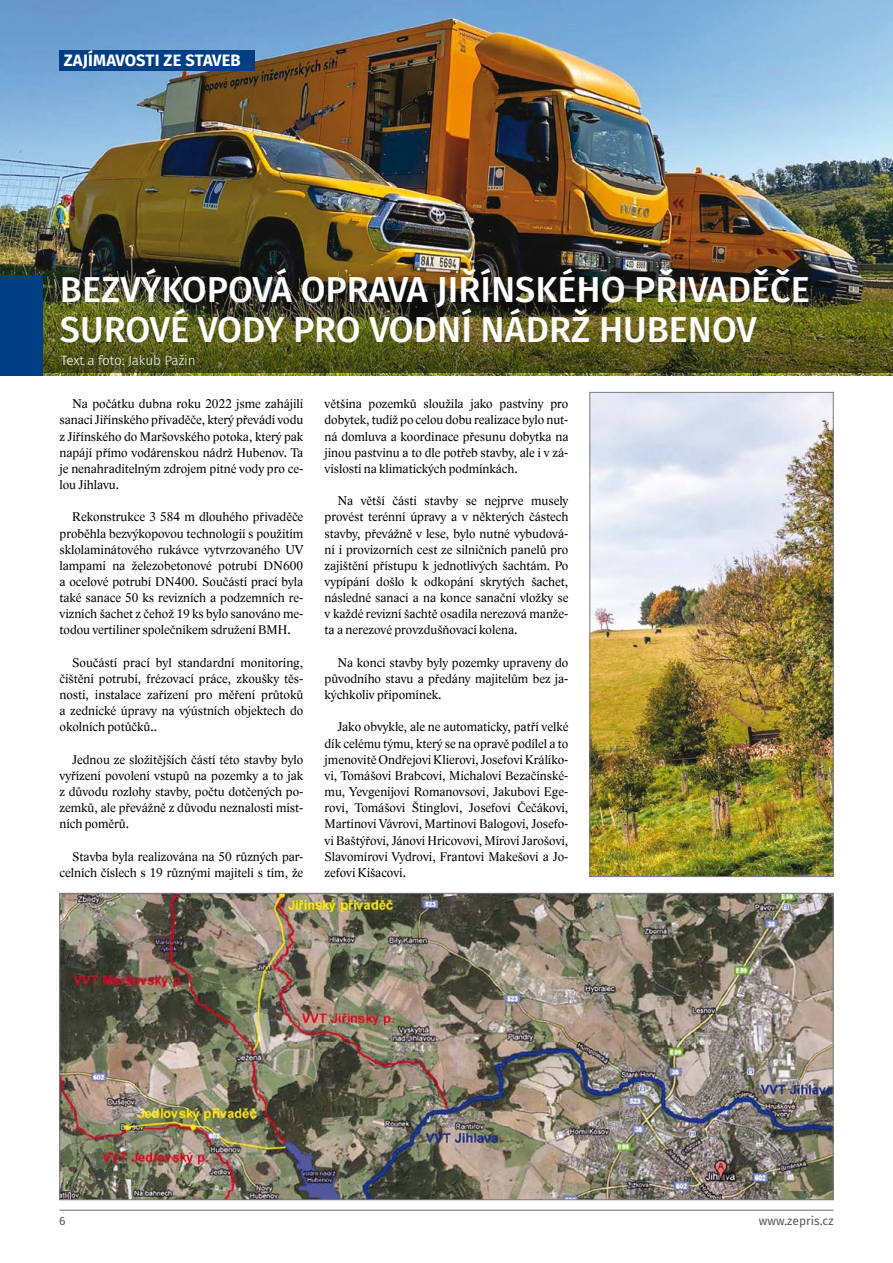
<style>
.page{position:relative;width:893px;height:1263px;background:#fff}
.page>*{position:absolute;margin:0;border:0;box-sizing:border-box;transform-origin:0 0}
.t1{font:500 36px/40.5px "Fira Sans";color:#fff}
.t2{font:700 16.5px "Fira Sans";letter-spacing:.01em;color:#fff}
.t3{font:300 13.5px "Fira Sans";letter-spacing:-.01em;color:#fff}
.t4{font:13.05px/16.2px "Lido STF";color:#000;text-align:justify}
.t5{font:12px "Fira Sans";color:#58585a}
</style>
<div class="page">
<img style="left:0;top:0;width:893px;height:376px">
<img style="left:0;top:263px;width:893px;height:110px">
<hr style="left:60px;top:1209px;width:773px;height:2px;background:#7b7c7e">
<div style="left:59px;top:50px;width:196px;height:21px;background:#003f84"></div>
<img style="left:61px;top:895px;width:770px;height:303px">
<img style="left:591px;top:394px;width:241px;height:481px">
<div style="left:589px;top:392px;width:245px;height:485px;border:1px solid #7b7c7e"></div>
<div style="left:0;top:275px;width:43px;height:101px;background:#003f84"></div>
<p class="t2" style="left:64px;top:49px;width:179px">ZAJÍMAVOSTI ZE STAVEB</p>
<h1 class="t1" style="left:60px;top:269px;width:751px">BEZVÝKOPOVÁ OPRAVA JIŘÍNSKÉHO PŘIVADĚČE<br>SUROVÉ VODY PRO VODNÍ NÁDRŽ HUBENOV</h1>
<p class="t3" style="left:61px;top:351px;width:136px">Text a foto: Jakub Pažin</p>
<p class="t4" style="left:59px;top:396px;width:245px;text-indent:13px">Na počátku dubna roku 2022 jsme zahájili sanaci Jiřínského přivaděče, který převádí vodu z Jiřínského do Maršovského potoka, který pak napájí přímo vodárenskou nádrž Hubenov. Ta je nenahraditelným zdrojem pitné vody pro ce&shy;lou Jihlavu.</p>
<p class="t4" style="left:60px;top:509px;width:245px;text-indent:13px">Rekonstrukce 3 584 m dlouhého přivaděče proběhla bezvýkopovou technologií s použitím sklolaminátového rukávce vytvrzovaného UV lampami na železobetonové potrubí DN600 a ocelové potrubí DN400. Součástí prací byla také sanace 50 ks revizních a podzemních re&shy;vizních šachet z čehož 19 ks bylo sanováno me&shy;todou vertiliner společníkem sdružení BMH.</p>
<p class="t4" style="left:60px;top:654px;width:245px;text-indent:13px">Součástí prací byl standardní monitoring, čištění potrubí, frézovací práce, zkoušky těs&shy;nosti, instalace zařízení pro měření průtoků a zednické úpravy na výústních objektech do okolních potůčků..</p>
<p class="t4" style="left:60px;top:751px;width:245px;text-indent:13px">Jednou ze složitějších částí této stavby bylo vyřízení povolení vstupů na pozemky a to jak z důvodu rozlohy stavby, počtu dotčených po&shy;zemků, ale převážně z důvodu neznalosti míst&shy;ních poměrů.</p>
<p class="t4" style="left:60px;top:848px;width:245px;text-align:right">Stavba byla realizována na 50 různých par&shy;celních číslech s 19 různými majiteli s tím, že</p>
<p class="t4" style="left:325px;top:396px;width:245px">většina pozemků sloužila jako pastviny pro dobytek, tudíž po celou dobu realizace bylo nut&shy;ná domluva a koordinace přesunu dobytka na jinou pastvinu a to dle potřeb stavby, ale i v zá&shy;vislosti na klimatických podmínkách.</p>
<p class="t4" style="left:325px;top:493px;width:245px;text-indent:13px">Na větší části stavby se nejprve musely provést terénní úpravy a v některých částech stavby, převážně v lese, bylo nutné vybudová&shy;ní i provizorních cest ze silničních panelů pro zajištění přístupu k jednotlivých šachtám. Po vypípání došlo k odkopání skrytých šachet, následné sanaci a na konce sanační vložky se v každé revizní šachtě osadila nerezová manže&shy;ta a nerezové provzdušňovací kolena.</p>
<p class="t4" style="left:325px;top:654px;width:245px;text-indent:13px">Na konci stavby byly pozemky upraveny do původního stavu a předány majitelům bez ja&shy;kýchkoliv připomínek.</p>
<p class="t4" style="left:325px;top:719px;width:245px;text-indent:13px">Jako obvykle, ale ne automaticky, patří velké dík celému týmu, který se na opravě podílel a to jmenovitě Ondřejovi Klierovi, Josefovi Králíko&shy;vi, Tomášovi Brabcovi, Michalovi Bezačínské&shy;mu, Yevgenijovi Romanovsovi, Jakubovi Ege&shy;rovi, Tomášovi Štinglovi, Josefovi Čečákovi, Martinovi Vávrovi, Martinovi Balogovi, Josefo&shy;vi Baštýřovi, Jánovi Hricovovi, Mírovi Jarošovi, Slavomírovi Vydrovi, Frantovi Makešovi a Jo&shy;zefovi Kišacovi.</p>
<p class="t5" style="left:59px;top:1212px;width:8px">6</p>
<p class="t5" style="left:759px;top:1212px;width:76px">www.zepris.cz</p>
</div>
